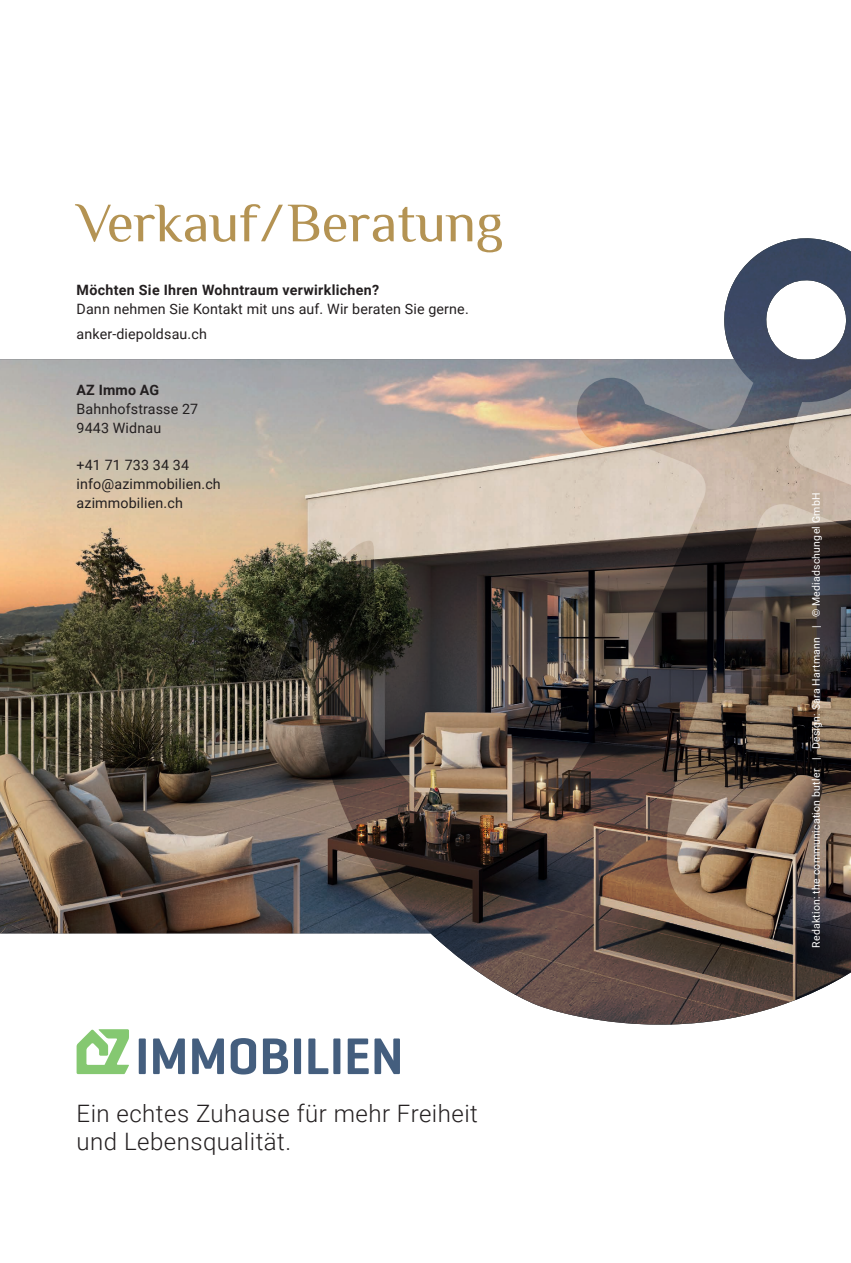
<style>
.page{position:relative;width:851px;height:1263px;background:#fff}
.page>*{position:absolute;margin:0;border:0;box-sizing:border-box;transform-origin:0 0}
.t1{font:55.5px "Philosopher";color:#b49353}
.t2{font:300 24px/28.8px "Roboto";letter-spacing:.02em;color:#231f20}
.t3{font:14.25px/18.8px "Roboto";letter-spacing:.01em;color:#231f20}
.t4{font:700 14.25px "Roboto";letter-spacing:.02em;color:#231f20}
.t5{font:10.5px "Roboto";letter-spacing:.02em;color:#fff}
</style>
<div class="page">
<img style="left:0;top:359px;width:256px;height:688px">
<img style="left:256px;top:238px;width:594px;height:830px">
<div style="left:139px;top:1038px;width:7px;height:36px;background:#445e7e"></div>
<svg style="left:153px;top:1038px;width:32px;height:36px"></svg>
<svg style="left:192px;top:1038px;width:32px;height:36px"></svg>
<svg style="left:230px;top:1038px;width:26px;height:36px"></svg>
<svg style="left:263px;top:1038px;width:25px;height:36px"></svg>
<div style="left:294px;top:1038px;width:7px;height:36px;background:#445e7e"></div>
<svg style="left:308px;top:1038px;width:20px;height:36px"></svg>
<div style="left:333px;top:1038px;width:7px;height:36px;background:#445e7e"></div>
<svg style="left:347px;top:1038px;width:21px;height:36px"></svg>
<svg style="left:374px;top:1038px;width:26px;height:36px"></svg>
<svg style="left:77px;top:1029px;width:52px;height:45px"></svg>
<h1 class="t1" style="left:77px;top:187px;width:428px">Verkauf/Beratung</h1>
<p class="t4" style="left:77px;top:280px;width:304px">Möchten Sie Ihren Wohntraum verwirklichen?</p>
<p class="t3" style="left:77px;top:296px;width:393px;line-height:25px">Dann nehmen Sie Kontakt mit uns auf. Wir beraten Sie gerne. anker-diepoldsau.ch</p>
<p class="t4" style="left:77px;top:380px;width:84px">AZ Immo AG</p>
<p class="t3" style="left:77px;top:399px;width:123px">Bahnhofstrasse 27<br>9443 Widnau</p>
<p class="t3" style="left:77px;top:455px;width:146px">+41 71 733 34 34 info@azimmobilien.ch azimmobilien.ch</p>
<h2 class="t2" style="left:77px;top:1098px;width:403px">Ein echtes Zuhause für mehr Freiheit und Lebensqualität.</h2>
<p class="t5" style="left:808px;top:948px;width:456px;rotate:-90deg">Redaktion: the communication butler | Design: Sara Hartmann | © Mediadschungel GmbH</p>
</div>
